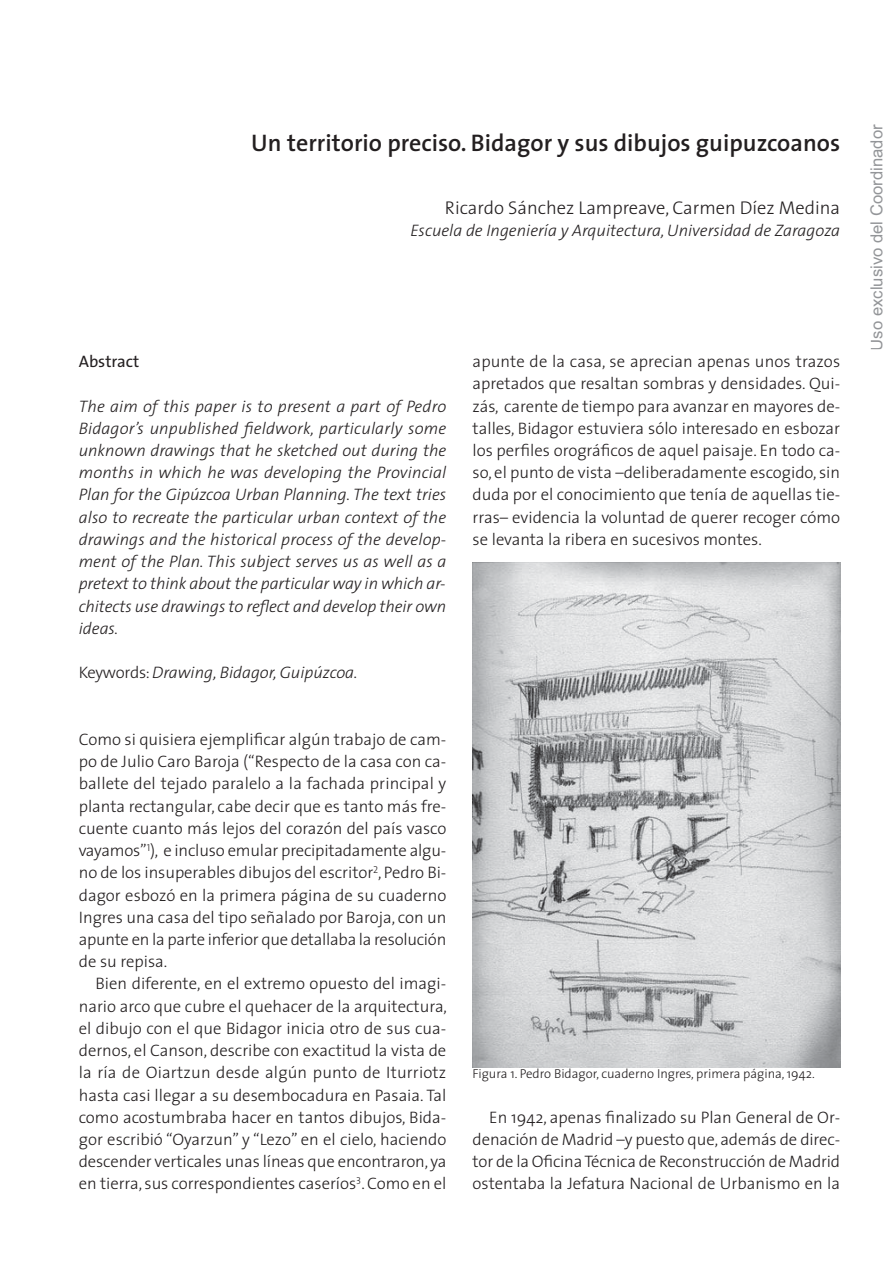
<style>
.page{position:relative;width:893px;height:1263px;background:#fff}
.page>*{position:absolute;margin:0;border:0;box-sizing:border-box;transform-origin:0 0}
.t1{font:600 24.15px "The Sans";color:#231f20}
.t2{font:300 18.45px "The Sans";color:#231f20}
.t3{font:300 16.65px/22.2px "The Sans";color:#231f20;text-align:justify}
.t4{font:italic 300 16.65px/22.2px "The Sans";color:#231f20;text-align:justify}
.t5{font:16.65px "Arial";color:#939598}
.t6{font:16.65px "The Sans";color:#231f20}
.t7{font:300 12.9px "The Sans";color:#231f20}
.s1{font-style:normal}
</style>
<div class="page">
<img style="left:473px;top:562px;width:367px;height:505px">
<h1 class="t1" style="left:251px;top:133px;width:590px">Un territorio preciso. Bidagor y sus dibujos guipuzcoanos</h1>
<p class="t2" style="left:445px;top:200px;width:397px">Ricardo Sánchez Lampreave, Carmen Díez Medina</p>
<p class="t4" style="left:411px;top:221px;width:431px">Escuela de Ingeniería y Arquitectura, Universidad de Zaragoza</p>
<p class="t6" style="left:79px;top:352px;width:62px">Abstract</p>
<p class="t4" style="left:79px;top:397px;width:369px">The aim of this paper is to present a part of Pedro Bidagor’s unpublished fieldwork, particularly some unknown drawings that he sketched out during the months in which he was developing the Provincial Plan for the Gipúzcoa Urban Planning. The text tries also to recreate the particular urban context of the drawings and the historical process of the develop&shy;ment of the Plan. This subject serves us as well as a pretext to think about the particular way in which ar&shy;chitects use drawings to reflect and develop their own ideas.</p>
<p class="t4" style="left:79px;top:663px;width:280px"><span class="s1">Keywords:</span> Drawing, Bidagor, Guipúzcoa.</p>
<p class="t3" style="left:79px;top:730px;width:369px">Como si quisiera ejemplificar algún trabajo de cam - po de Julio Caro Baroja (“Respecto de la casa con ca&shy;ballete del tejado paralelo a la fachada principal y planta rectangular, cabe decir que es tanto más fre&shy;cuente cuanto más lejos del corazón del país vasco vayamos”<sup>1</sup>), e incluso emular precipitadamente algu - no de los insuperables dibujos del escritor<sup>2</sup>, Pedro Bi&shy;dagor esbozó en la primera página de su cuaderno Ingres una casa del tipo señalado por Baroja, con un apunte en la parte inferior que detallaba la resolución de su repisa.</p>
<p class="t3" style="left:79px;top:974px;width:370px;text-indent:17px">Bien diferente, en el extremo opuesto del imagi&shy;nario arco que cubre el quehacer de la arquitectura, el dibujo con el que Bidagor inicia otro de sus cua&shy;dernos, el Canson, describe con exactitud la vista de la ría de Oiartzun desde algún punto de Iturriotz hasta casi llegar a su desembocadura en Pasaia. Tal como acostumbraba hacer en tantos dibujos, Bida&shy;gor escribió “Oyarzun” y “Lezo” en el cielo, haciendo descender verticales unas líneas que encontraron, ya en tierra, sus correspondientes caseríos<sup>3</sup>. Como en el</p>
<p class="t3" style="left:473px;top:352px;width:369px">apunte de la casa, se aprecian apenas unos trazos apretados que resaltan sombras y densidades. Qui&shy;zás, carente de tiempo para avanzar en mayores de&shy;talles, Bidagor estuviera sólo interesado en esbozar los perfiles orográficos de aquel paisaje. En todo ca - so, el punto de vista –deliberadamente escogido, sin duda por el conocimiento que tenía de aquellas tie&shy;rras– evidencia la voluntad de querer recoger cómo se levanta la ribera en sucesivos montes.</p>
<p class="t7" style="left:473px;top:1069px;width:344px">Figura 1. Pedro Bidagor, cuaderno Ingres, primera página, 1942.</p>
<p class="t3" style="left:473px;top:1108px;width:369px;text-indent:17px">En 1942, apenas finalizado su Plan General de Or&shy;denación de Madrid –y puesto que, además de direc&shy;tor de la Oficina Técnica de Reconstrucción de Ma drid ostentaba la Jefatura Nacional de Urbanismo en la</p>
<p class="t5" style="left:867px;top:351px;width:228px;rotate:-90deg">Uso exc us vo del Coordinador</p>
<p class="t5" style="left:867px;top:290px;width:27px;rotate:-90deg">l i</p>
</div>
